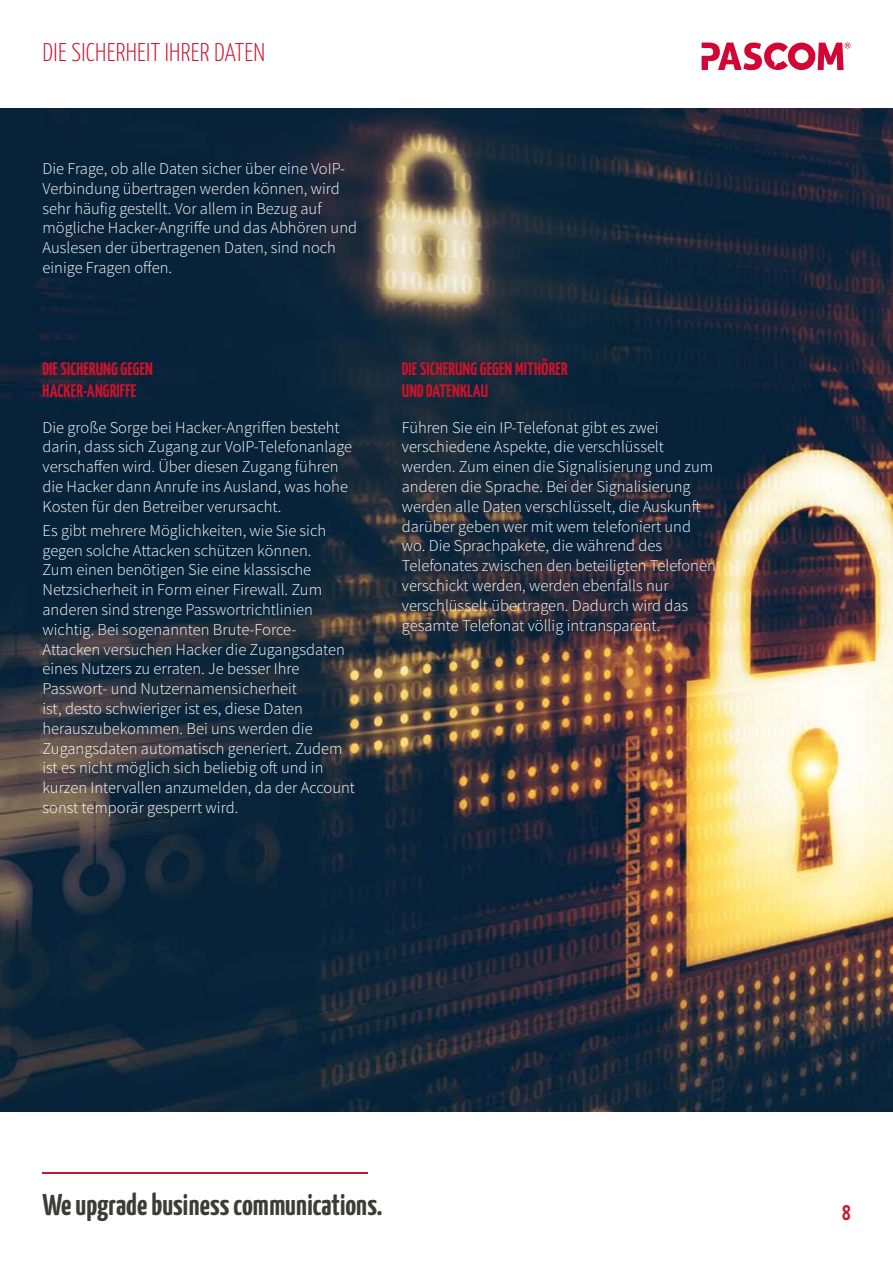
<style>
.page{position:relative;width:893px;height:1263px;background:#fff}
.page>*{position:absolute;margin:0;border:0;box-sizing:border-box;transform-origin:0 0}
.t1{font:700 30px "Yanone Kaffeesatz";color:#3c3c3b}
.t2{font:300 25.5px "Yanone Kaffeesatz";letter-spacing:.01em;color:#ce132c}
.t3{font:700 21px "Yanone Kaffeesatz";color:#ce132c}
.t4{font:700 18px/21.6px "Yanone Kaffeesatz";letter-spacing:.01em;color:#ce132c}
.t5{font:300 16.5px/19.8px "Source Sans Pro";color:#fff}
</style>
<div class="page">
<hr style="left:43px;top:1173px;width:325px;height:1px;background:#ce132c">
<svg style="left:702px;top:43px;width:148px;height:27px"></svg>
<img style="left:0;top:108px;width:893px;height:1003px">
<h2 class="t2" style="left:43px;top:34px;width:224px">DIE SICHERHEIT IHRER DATEN</h2>
<p class="t5" style="left:43px;top:159px;width:316px">Die Frage, ob alle Daten sicher über eine VoIP-Verbindung übertragen werden können, wird sehr häufig gestellt. Vor allem in Bezug auf mögliche Hacker-Angriffe und das Abhören und Auslesen der übertragenen Daten, sind noch einige Fragen offen.</p>
<p class="t4" style="left:43px;top:357px;width:112px">DIE SICHERUNG GEGEN<br>HACKER-ANGRIFFE</p>
<p class="t4" style="left:402px;top:357px;width:167px">DIE SICHERUNG GEGEN MITHÖRER<br>UND DATENKLAU</p>
<p class="t5" style="left:43px;top:417px;width:311px">Die große Sorge bei Hacker-Angriffen besteht darin, dass sich Zugang zur VoIP-Telefonanlage verschaffen wird. Über diesen Zugang führen die Hacker dann Anrufe ins Ausland, was hohe Kosten für den Betreiber verursacht.</p>
<p class="t5" style="left:43px;top:520px;width:314px">Es gibt mehrere Möglichkeiten, wie Sie sich gegen solche Attacken schützen können.<br>Zum einen benötigen Sie eine klassische Netzsicherheit in Form einer Firewall. Zum anderen sind strenge Passwortrichtlinien wichtig. Bei sogenannten Brute-Force-Attacken versuchen Hacker die Zugangsdaten eines Nutzers zu erraten. Je besser Ihre Passwort- und Nutzernamensicherheit<br>ist, desto schwieriger ist es, diese Daten herauszubekommen. Bei uns werden die Zugangsdaten automatisch generiert. Zudem ist es nicht möglich sich beliebig oft und in kurzen Intervallen anzumelden, da der Account sonst temporär gesperrt wird.</p>
<p class="t5" style="left:402px;top:417px;width:315px">Führen Sie ein IP-Telefonat gibt es zwei verschiedene Aspekte, die verschlüsselt werden. Zum einen die Signalisierung und zum anderen die Sprache. Bei der Signalisierung werden alle Daten verschlüsselt, die Auskunft darüber geben wer mit wem telefoniert und wo. Die Sprachpakete, die während des Telefonates zwischen den beteiligten Telefonen verschickt werden, werden ebenfalls nur verschlüsselt übertragen. Dadurch wird das gesamte Telefonat völlig intransparent.</p>
<h1 class="t1" style="left:43px;top:1183px;width:342px">We upgrade business communications.</h1>
<p class="t3" style="left:842px;top:1198px;width:10px">8</p>
</div>
